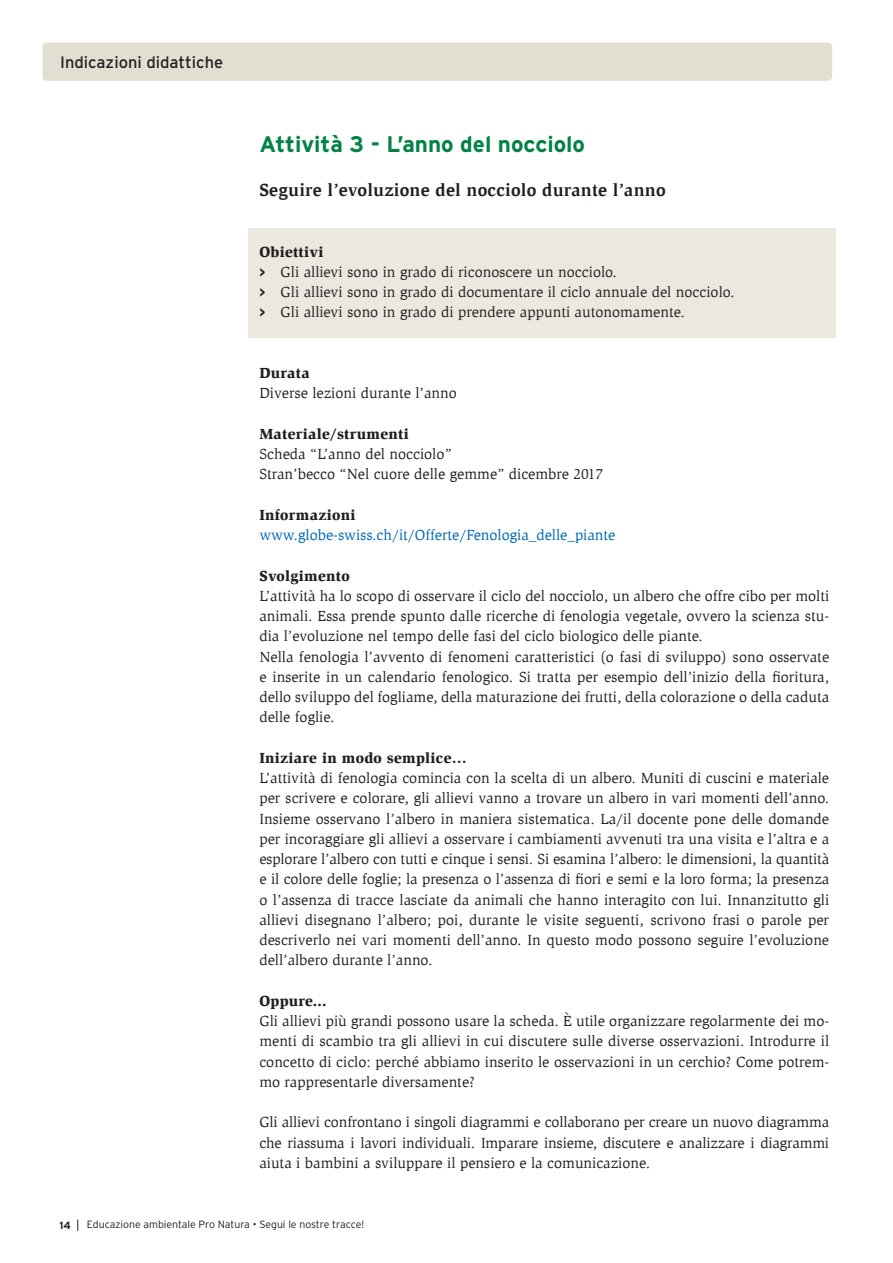
<style>
.page{position:relative;width:893px;height:1263px;background:#fff}
.page>*{position:absolute;margin:0;border:0;box-sizing:border-box;transform-origin:0 0}
.t1{font:700 22.5px "Interstate";color:#008247}
.t2{font:700 18px "Slimbach Std";letter-spacing:.01em;color:#231f20}
.t3{font:16.5px "Interstate";color:#231f20}
.t4{font:15px/20.2px "Slimbach Std";color:#231f20}
.t5{font:900 15px "Slimbach Std";letter-spacing:.02em;color:#231f20}
.t6{font:15px "Slimbach Std";color:#0166b3}
.t7{font:300 10.5px "Interstate";color:#231f20}
.t8{font:700 10.5px "Interstate";color:#231f20}
.s1{font-weight:900}
.s2{font-family:"Interstate";font-weight:700;font-size:13.5px}
</style>
<div class="page">
<div style="left:43px;top:43px;width:789px;height:38px;background:#e3ded2;border-radius:4px"></div>
<div style="left:248px;top:228px;width:588px;height:110px;background:#ece8df"></div>
<svg style="left:77px;top:1219px;width:1px;height:12px"></svg>
<p class="t3" style="left:60px;top:52px;width:165px">Indicazioni didattiche</p>
<h1 class="t1" style="left:259px;top:131px;width:327px">Attività 3 - L’anno del nocciolo</h1>
<p class="t2" style="left:259px;top:179px;width:408px">Seguire l’evoluzione del nocciolo durante l’anno</p>
<p class="t4" style="left:259px;top:241px;width:477px"><span class="s1">Obiettivi<br></span><span class="s2">&gt;</span> Gli allievi sono in grado di riconoscere un nocciolo.<br><span class="s2">&gt;</span> Gli allievi sono in grado di documentare il ciclo annuale del nocciolo. <span class="s2">&gt;</span> Gli allievi sono in grado di prendere appunti autonomamente.</p>
<p class="t5" style="left:259px;top:364px;width:52px">Durata</p>
<p class="t4" style="left:259px;top:383px;width:199px">Diverse lezioni durante l’anno</p>
<p class="t5" style="left:259px;top:424px;width:151px">Materiale/strumenti</p>
<p class="t4" style="left:259px;top:444px;width:345px">Scheda “L’anno del nocciolo”<br>Stran’becco “Nel cuore delle gemme” dicembre 2017</p>
<p class="t5" style="left:259px;top:505px;width:98px">Informazioni</p>
<p class="t6" style="left:259px;top:526px;width:358px">www.globe-swiss.ch/it/Offerte/Fenologia_delle_piante</p>
<p class="t5" style="left:259px;top:566px;width:92px">Svolgimento</p>
<p class="t4" style="left:259px;top:586px;width:571px">L’attività ha lo scopo di osservare il ciclo del nocciolo, un albero che offre cibo per molti animali. Essa prende spunto dalle ricerche di fenologia vegetale, ovvero la scienza stu&shy;dia l’evoluzione nel tempo delle fasi del ciclo biologico delle piante.<br>Nella fenologia l’avvento di fenomeni caratteristici (o fasi di sviluppo) sono osservate e inserite in un calendario fenologico. Si tratta per esempio dell’inizio della fioritura, dello sviluppo del fogliame, della maturazione dei frutti, della colorazione o della caduta delle foglie.</p>
<p class="t5" style="left:259px;top:748px;width:209px">Iniziare in modo semplice…</p>
<p class="t4" style="left:259px;top:768px;width:571px;text-align:justify">L’attività di fenologia comincia con la scelta di un albero. Muniti di cuscini e materiale per scrivere e colorare, gli allievi vanno a trovare un albero in vari momenti dell’anno.<br>Insieme osservano l’albero in maniera sistematica. La/il docente pone delle domande per incoraggiare gli allievi a osservare i cambiamenti avvenuti tra una visita e l’altra e a esplorare l’albero con tutti e cinque i sensi. Si esamina l’albero: le dimensioni, la quantità e il colore delle foglie; la presenza o l’assenza di fiori e semi e la loro forma; la presenza o l’assenza di tracce lasciate da animali che hanno interagito con lui. Innanzitutto gli allievi disegnano l’albero; poi, durante le visite seguenti, scrivono frasi o parole per descriverlo nei vari momenti dell’anno. In questo modo possono seguire l’evoluzione dell’albero durante l’anno.</p>
<p class="t5" style="left:259px;top:991px;width:69px">Oppure...</p>
<p class="t4" style="left:259px;top:1011px;width:571px;text-align:justify">Gli allievi più grandi possono usare la scheda. È utile organizzare regolarmente dei mo&shy;menti di scambio tra gli allievi in cui discutere sulle diverse osservazioni. Introdurre il concetto di ciclo: perché abbiamo inserito le osservazioni in un cerchio? Come potrem&shy;mo rappresentarle diversamente?</p>
<p class="t4" style="left:259px;top:1112px;width:571px;text-align:justify">Gli allievi confrontano i singoli diagrammi e collaborano per creare un nuovo diagramma che riassuma i lavori individuali. Imparare insieme, discutere e analizzare i diagrammi aiuta i bambini a sviluppare il pensiero e la comunicazione.</p>
<p class="t8" style="left:60px;top:1219px;width:13px">14</p>
<p class="t7" style="left:87px;top:1218px;width:279px">Educazione ambientale Pro Natura • Segui le nostre tracce!</p>
</div>
